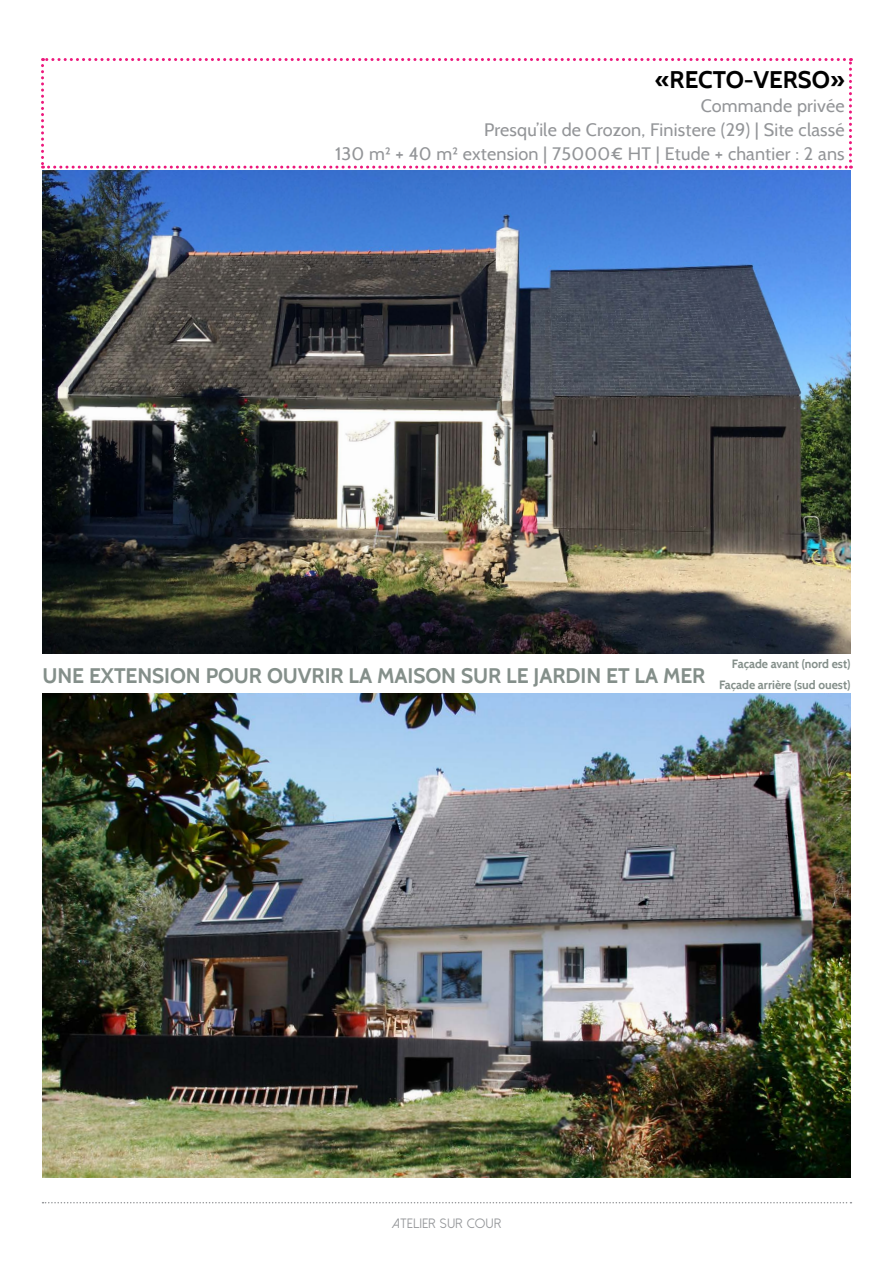
<style>
.page{position:relative;width:893px;height:1263px;background:#fff}
.page>*{position:absolute;margin:0;border:0;box-sizing:border-box;transform-origin:0 0}
.t1{font:700 24px "Cabin";color:#000}
.t2{font:700 21px "Cabin";letter-spacing:-.005em;color:#848f8a}
.t3{font:18px/24px "Cabin";letter-spacing:.01em;color:#939598;text-align:right}
.t4{font:13.5px "Dolce Vita";letter-spacing:.05em;color:#939598}
.t5{font:700 12px/21.3px "Cabin";color:#848f8a;text-align:right}
</style>
<div class="page">
<svg style="left:43px;top:1202px;width:808px;height:1px"></svg>
<img style="left:43px;top:170px;width:807px;height:484px">
<img style="left:43px;top:694px;width:807px;height:484px">
<svg style="left:41px;top:58px;width:811px;height:111px"></svg>
<h1 class="t1" style="left:655px;top:66px;width:191px">«RECTO-VERSO»</h1>
<p class="t3" style="left:335px;top:94px;width:511px">Commande privée<br>Presqu’ile de Crozon, Finistere (29) | Site classé<br>130 m² + 40 m² extension | 75000€ HT | Etude + chantier : 2 ans</p>
<p class="t2" style="left:43px;top:663px;width:664px">UNE EXTENSION POUR OUVRIR LA MAISON SUR LE JARDIN ET LA MER</p>
<p class="t5" style="left:719px;top:653px;width:133px">Façade avant (nord est)<br>Façade arrière (sud ouest)</p>
<p class="t4" style="left:392px;top:1216px;width:111px">ATELIER SUR COUR</p>
</div>
